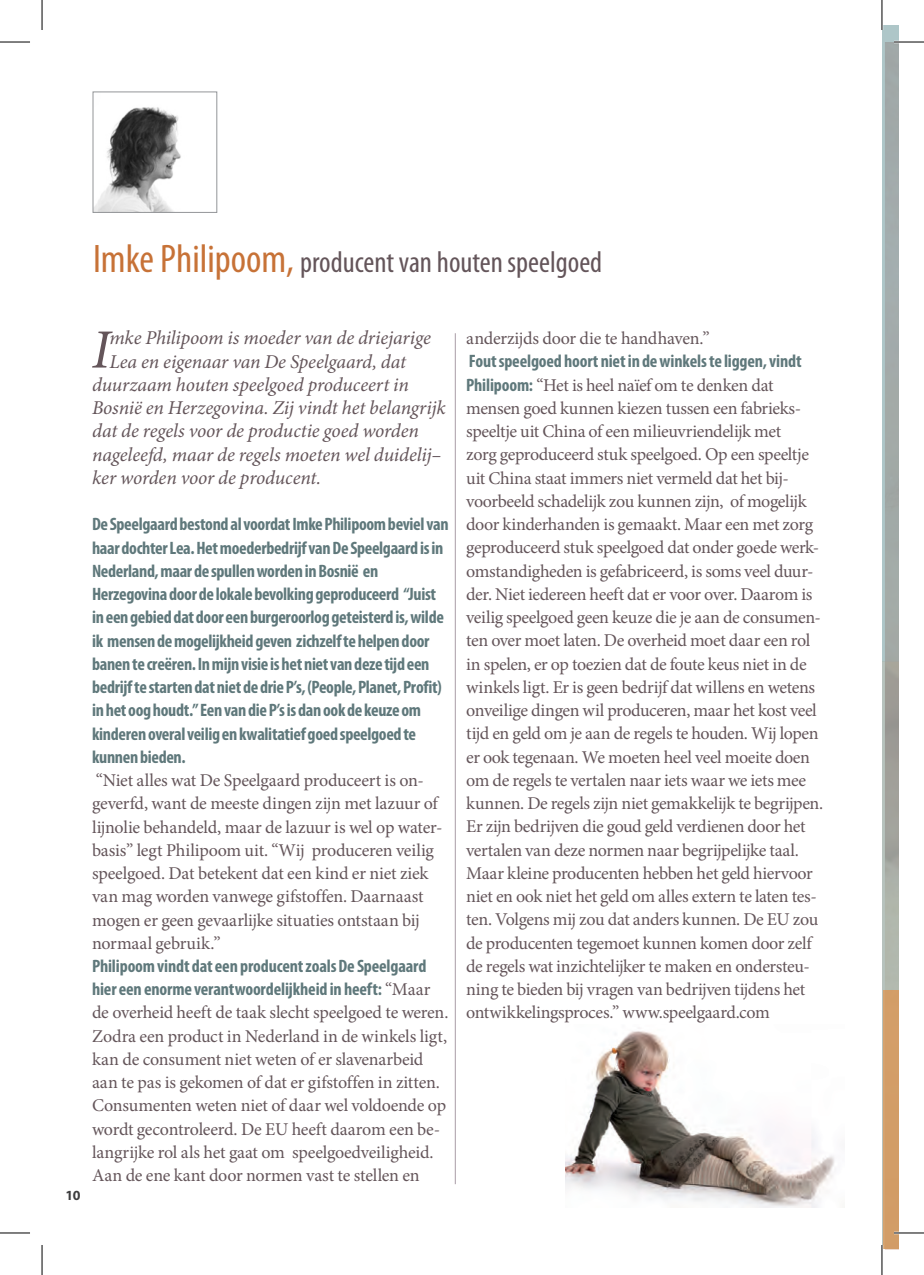
<style>
.page{position:relative;width:924px;height:1275px;background:#fff}
.page>*{position:absolute;margin:0;border:0;box-sizing:border-box;transform-origin:0 0}
.Vorspann_Interview_U{font:italic 55.4px "Minion Pro";color:#64555a}
.Sub_titel_grau{font:condensed 30px "Myriad Pro";color:#64555a}
.Vorspann_Interview_U-2{font:italic 19.6px "Minion Pro";letter-spacing:-.01em;color:#64555a}
.Fließtext{font:18px/23.2px "Minion Pro";letter-spacing:-.02em;color:#64555a}
.Fließtext-2{font:700 condensed 18px/23.2px "Myriad Pro";letter-spacing:-.02em;color:#5f787b}
.Fließtext-3{font:700 14px "Myriad Pro";color:#3e3e3f}
.s1{font-size:40px;color:#c77237}
.s2{font-family:"Myriad Pro";font-weight:700;font-stretch:condensed;color:#5f787b}
</style>
<div class="page">
<hr style="left:454px;top:333px;width:1px;height:851px;background:#a99da7">
<img style="left:565px;top:1031px;width:270px;height:177px">
<img style="left:95px;top:107px;width:86px;height:104px">
<div style="left:93px;top:92px;width:124px;height:121px;border:1px solid #939598"></div>
<svg style="left:882px;top:25px;width:16px;height:965px;background:#a5aeab"></svg>
<div style="left:882px;top:990px;width:16px;height:258px;background:#d29d67"></div>
<hr style="left:893px;top:41px;width:30px;height:2px;background:#fff">
<hr style="left:893px;top:1231px;width:30px;height:3px;background:#fff">
<hr style="left:0;top:42px;width:30px;height:1px;background:#000">
<hr style="left:893px;top:42px;width:30px;height:1px;background:#000">
<hr style="left:0;top:1232px;width:30px;height:1px;background:#000">
<hr style="left:893px;top:1232px;width:30px;height:1px;background:#000">
<hr style="left:42px;top:0;width:1px;height:30px;background:#000">
<hr style="left:42px;top:1245px;width:1px;height:30px;background:#000">
<hr style="left:881px;top:0;width:1px;height:30px;background:#000">
<hr style="left:881px;top:1245px;width:1px;height:30px;background:#000">
<p class="Sub_titel_grau" style="left:93px;top:244px;width:510px"><span class="s1">Imke Philipoom,</span> producent van houten speelgoed</p>
<p class="Fließtext-3" style="left:65px;top:1186px;width:16px">10</p>
<p class="Vorspann_Interview_U-2" style="left:109px;top:325px;width:323px">mke Philipoom is moeder van de driejarige</p>
<p class="Vorspann_Interview_U-2" style="left:109px;top:348px;width:298px">Lea en eigenaar van De Speelgaard, dat</p>
<p class="Vorspann_Interview_U-2" style="left:92px;top:371px;width:318px">duurzaam houten speelgoed produceert in</p>
<p class="Vorspann_Interview_U-2" style="left:92px;top:394px;width:355px">Bosnië en Herzegovina. Zij vindt het belangrijk</p>
<p class="Vorspann_Interview_U-2" style="left:92px;top:418px;width:328px">dat de regels voor de productie goed worden</p>
<p class="Vorspann_Interview_U-2" style="left:92px;top:441px;width:350px">nageleefd, maar de regels moeten wel duidelij–</p>
<p class="Vorspann_Interview_U-2" style="left:92px;top:464px;width:230px">ker worden voor de producent.</p>
<p class="Fließtext-2" style="left:92px;top:512px;width:358px">De Speelgaard bestond al voordat Imke Philipoom beviel van haar dochter Lea. Het moederbedrijf van De Speelgaard is in Nederland, maar de spullen worden in Bosnië en Herzegovina door de lokale bevolking geproduceerd “Juist in een gebied dat door een burgeroorlog geteisterd is, wilde ik mensen de mogelijkheid geven zichzelf te helpen door banen te creëren. In mijn visie is het niet van deze tijd een bedrijf te starten dat niet de drie P’s, (People, Planet, Profit) in het oog houdt.” Een van die P’s is dan ook de keuze om kinderen overal veilig en kwalitatief goed speelgoed te kunnen bieden.</p>
<p class="Fließtext" style="left:92px;top:768px;width:352px">“Niet alles wat De Speelgaard produceert is on&shy;geverfd, want de meeste dingen zijn met lazuur of lijnolie behandeld, maar de lazuur is wel op water&shy;basis” legt Philipoom uit. “Wij produceren veilig speelgoed. Dat betekent dat een kind er niet ziek van mag worden vanwege gifstoffen. Daarnaast mogen er geen gevaarlijke situaties ontstaan bij normaal gebruik.”</p>
<p class="Fließtext" style="left:92px;top:954px;width:358px"><span class="s2">Philipoom vindt dat een producent zoals De Speelgaard hier een enorme verantwoordelijkheid in heeft:</span> “Maar de overheid heeft de taak slecht speelgoed te weren.<br>Zodra een product in Nederland in de winkels ligt, kan de consument niet weten of er slavenarbeid aan te pas is gekomen of dat er gifstoffen in zitten.<br>Consumenten weten niet of daar wel voldoende op wordt gecontroleerd. De EU heeft daarom een be&shy;langrijke rol als het gaat om speelgoedveiligheid.<br>Aan de ene kant door normen vast te stellen en</p>
<p class="Vorspann_Interview_U" style="left:92px;top:312px;width:20px">I</p>
<p class="Fließtext" style="left:466px;top:327px;width:245px">anderzijds door die te handhaven.”</p>
<p class="Fließtext" style="left:466px;top:350px;width:358px"><span class="s2">Fout speelgoed hoort niet in de winkels te liggen, vindt Philipoom:</span> “Het is heel naïef om te denken dat mensen goed kunnen kiezen tussen een fabrieks&shy;speeltje uit China of een milieuvriendelijk met<br>zorg geproduceerd stuk speelgoed. Op een speeltje uit China staat immers niet vermeld dat het bij&shy;voorbeeld schadelijk zou kunnen zijn, of mogelijk door kinderhanden is gemaakt. Maar een met zorg geproduceerd stuk speelgoed dat onder goede werk&shy;omstandigheden is gefabriceerd, is soms veel duur&shy;der. Niet iedereen heeft dat er voor over. Daarom is veilig speelgoed geen keuze die je aan de consumen&shy;ten over moet laten. De overheid moet daar een rol in spelen, er op toezien dat de foute keus niet in de winkels ligt. Er is geen bedrijf dat willens en wetens onveilige dingen wil produceren, maar het kost veel tijd en geld om je aan de regels te houden. Wij lopen er ook tegenaan. We moeten heel veel moeite doen om de regels te vertalen naar iets waar we iets mee kunnen. De regels zijn niet gemakkelijk te begrijpen.<br>Er zijn bedrijven die goud geld verdienen door het vertalen van deze normen naar begrijpelijke taal.<br>Maar kleine producenten hebben het geld hiervoor niet en ook niet het geld om alles extern te laten tes&shy;ten. Volgens mij zou dat anders kunnen. De EU zou de producenten tegemoet kunnen komen door zelf de regels wat inzichtelijker te maken en ondersteu&shy;ning te bieden bij vragen van bedrijven tijdens het ontwikkelingsproces.” www.speelgaard.com</p>
</div>
